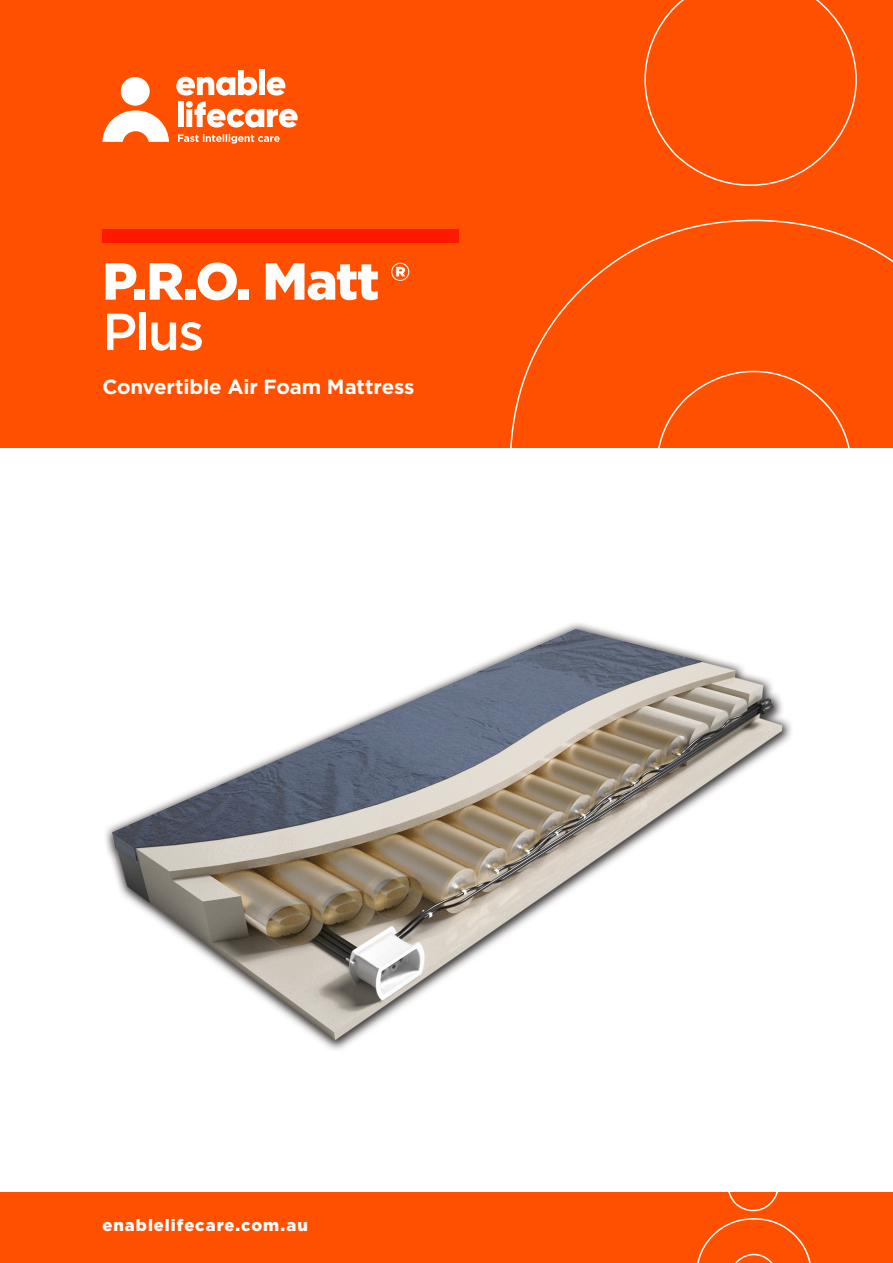
<style>
.page{position:relative;width:893px;height:1263px;background:#fff}
.page>*{position:absolute;margin:0;border:0;box-sizing:border-box;transform-origin:0 0}
.t1{font:900 52.05px "Gotham";color:#fff}
.t2{font:500 52.05px "Gotham";color:#fff}
.t3{font:700 20.4px "Gotham";letter-spacing:-.01em;color:#fff}
.Body_text_on_white{font:900 16.5px "Gotham";letter-spacing:.06em;color:#fff}
</style>
<div class="page">
<div style="left:0;top:0;width:893px;height:447px;background:#ff5000"></div>
<div style="left:0;top:1193px;width:893px;height:70px;background:#ff5000"></div>
<svg style="left:695px;top:1192px;width:118px;height:71px"></svg>
<svg style="left:509px;top:219px;width:384px;height:229px"></svg>
<svg style="left:644px;top:0;width:213px;height:186px"></svg>
<svg style="left:102px;top:77px;width:67px;height:65px"></svg>
<div style="left:259px;top:69px;width:6px;height:26px;background:#fff"></div>
<svg style="left:176px;top:70px;width:122px;height:58px"></svg>
<svg style="left:178px;top:134px;width:102px;height:10px"></svg>
<div style="left:102px;top:230px;width:357px;height:13px;background:#ff1900"></div>
<img style="left:105px;top:623px;width:687px;height:427px">
<p class="t1" style="left:102px;top:245px;width:309px">P.R.O. Matt ®</p>
<p class="t2" style="left:102px;top:298px;width:103px">Plus</p>
<p class="t3" style="left:102px;top:375px;width:314px">Convertible Air Foam Mattress</p>
<p class="Body_text_on_white" style="left:102px;top:1213px;width:207px">enablelifecare.com.au</p>
</div>
